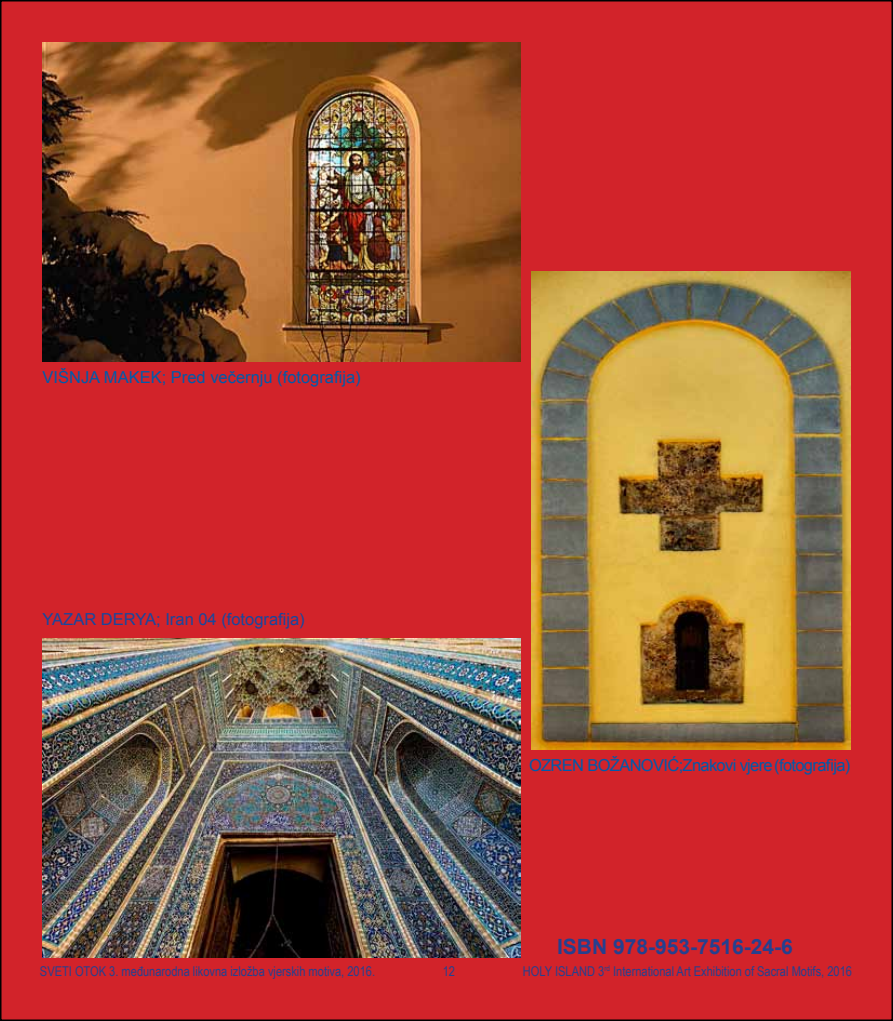
<style>
.page{position:relative;width:893px;height:1021px;background:#fff}
.page>*{position:absolute;margin:0;border:0;box-sizing:border-box;transform-origin:0 0}
.t1{font:700 21px "Arial";color:#25408f}
.t2{font:16.5px "Arial";letter-spacing:-.04em;color:#005aaa}
.t3{font:16.5px "Arial";color:#005aaa}
.t4{font:16.5px "Arial";color:#17479e}
.t5{font:13.5px "Arial Narrow";color:#25408f}
</style>
<div class="page">
<div style="left:1px;top:1px;width:891px;height:1019px;background:#d2232a"></div>
<img style="left:531px;top:271px;width:319px;height:478px">
<img style="left:43px;top:43px;width:478px;height:318px">
<img style="left:43px;top:638px;width:478px;height:319px">
<p class="t3" style="left:43px;top:366px;width:320px">VIŠNJA MAKEK; Pred večernju (fotografija)</p>
<p class="t4" style="left:43px;top:608px;width:264px">YAZAR DERYA; Iran 04 (fotografija)</p>
<p class="t2" style="left:529px;top:754px;width:323px">OZREN BOŽANOVIĆ;Znakovi vjere(fotografija)</p>
<h1 class="t1" style="left:557px;top:932px;width:237px">ISBN 978-953-7516-24-6</h1>
<p class="t5" style="left:40px;top:960px;width:337px">SVETI OTOK 3. međunarodna likovna izložba vjerskih motiva, 2016.</p>
<p class="t5" style="left:443px;top:960px;width:14px">12</p>
<p class="t5" style="left:523px;top:960px;width:331px">HOLY ISLAND 3<sup>rd</sup> International Art Exhibition of Sacral Motifs, 2016</p>
</div>
